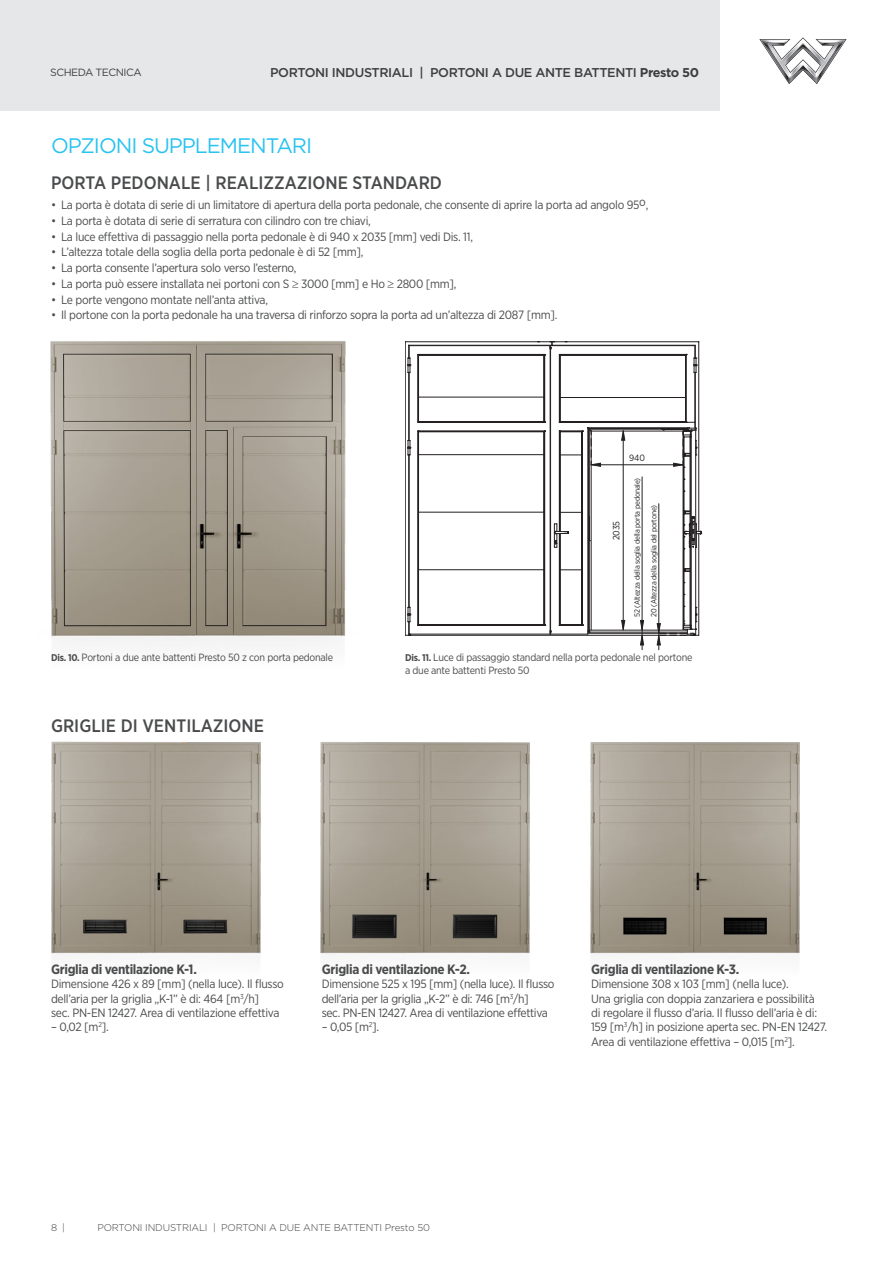
<style>
.page{position:relative;width:893px;height:1263px;background:#fff}
.page>*{position:absolute;margin:0;border:0;box-sizing:border-box;transform-origin:0 0}
.Page_header{font:21px "Gotham";letter-spacing:-.05em;color:#29c3f0}
.t1{font:500 18px "Gotham Narrow";color:#4a4b4c}
.t2{font:700 13.5px "Gotham Narrow";letter-spacing:-.025em;color:#4a4b4c}
.t3{font:500 12.75px "Gotham";letter-spacing:-.03em;color:#3e3e3f}
.t4{font:12px/14.4px "Gotham Narrow";letter-spacing:-.025em;color:#4a4b4c}
.t5{font:10.5px/12.8px "Gotham Narrow";letter-spacing:-.025em;color:#4a4b4c}
.t6{font:10.5px "Gotham";letter-spacing:-.045em;color:#3e3e3f}
.t7{font:300 9.75px "Gotham";letter-spacing:-.015em;color:#3e3e3f}
.t8{font:9.15px "Gotham Narrow";letter-spacing:-.015em;color:#231f20}
.t9{font:7.65px/16.5px "Gotham Narrow";letter-spacing:-.025em;color:#231f20}
.s1{font-weight:700}
.s2{font-weight:700;font-size:9.75px}
</style>
<div class="page">
<div style="left:0;top:0;width:721px;height:111px;background:#e6e7e9"></div>
<svg style="left:759px;top:37px;width:88px;height:47px"></svg>
<img style="left:50px;top:341px;width:296px;height:307px">
<svg style="left:640px;top:620px;width:4px;height:26px"></svg>
<svg style="left:621px;top:620px;width:4px;height:10px"></svg>
<svg style="left:621px;top:430px;width:4px;height:11px"></svg>
<hr style="left:418px;top:512px;width:126px;height:1px;background:#231f20">
<hr style="left:409px;top:372px;width:1px;height:68px;background:#231f20">
<hr style="left:409px;top:455px;width:1px;height:152px;background:#231f20">
<hr style="left:409px;top:634px;width:141px;height:1px;background:#231f20">
<hr style="left:544px;top:355px;width:1px;height:67px;background:#231f20">
<hr style="left:544px;top:431px;width:1px;height:194px;background:#231f20">
<hr style="left:418px;top:454px;width:126px;height:1px;background:#231f20">
<hr style="left:418px;top:569px;width:126px;height:1px;background:#231f20">
<hr style="left:418px;top:625px;width:127px;height:1px;background:#231f20">
<hr style="left:418px;top:624px;width:126px;height:1px;background:#231f20">
<hr style="left:418px;top:431px;width:126px;height:1px;background:#231f20">
<hr style="left:418px;top:422px;width:127px;height:1px;background:#231f20">
<hr style="left:418px;top:421px;width:126px;height:1px;background:#231f20">
<hr style="left:418px;top:354px;width:127px;height:1px;background:#231f20">
<hr style="left:418px;top:355px;width:126px;height:1px;background:#231f20">
<hr style="left:418px;top:397px;width:126px;height:1px;background:#231f20">
<hr style="left:418px;top:431px;width:1px;height:194px;background:#231f20">
<hr style="left:418px;top:355px;width:1px;height:67px;background:#231f20">
<hr style="left:686px;top:354px;width:1px;height:68px;background:#231f20">
<hr style="left:685px;top:355px;width:1px;height:67px;background:#231f20">
<hr style="left:560px;top:355px;width:1px;height:67px;background:#231f20">
<hr style="left:559px;top:355px;width:1px;height:67px;background:#231f20">
<hr style="left:560px;top:533px;width:1px;height:92px;background:#231f20">
<hr style="left:560px;top:432px;width:1px;height:99px;background:#231f20">
<hr style="left:559px;top:533px;width:1px;height:92px;background:#231f20">
<hr style="left:559px;top:431px;width:1px;height:100px;background:#231f20">
<hr style="left:560px;top:397px;width:125px;height:1px;background:#231f20">
<svg style="left:561px;top:512px;width:20px;height:1px"></svg>
<svg style="left:561px;top:569px;width:20px;height:1px"></svg>
<hr style="left:559px;top:422px;width:127px;height:1px;background:#231f20">
<hr style="left:560px;top:421px;width:125px;height:1px;background:#231f20">
<hr style="left:559px;top:354px;width:127px;height:1px;background:#231f20">
<hr style="left:560px;top:355px;width:126px;height:1px;background:#231f20">
<hr style="left:581px;top:432px;width:1px;height:193px;background:#231f20">
<hr style="left:582px;top:431px;width:1px;height:194px;background:#231f20">
<hr style="left:550px;top:346px;width:1px;height:288px;background:#231f20">
<hr style="left:551px;top:634px;width:37px;height:1px;background:#231f20">
<hr style="left:589px;top:429px;width:1px;height:201px;background:#231f20">
<hr style="left:588px;top:428px;width:1px;height:203px;background:#231f20">
<hr style="left:591px;top:431px;width:1px;height:199px;background:#231f20">
<hr style="left:588px;top:427px;width:101px;height:1px;background:#231f20">
<hr style="left:589px;top:429px;width:98px;height:1px;background:#231f20">
<hr style="left:589px;top:428px;width:98px;height:1px;background:#231f20">
<hr style="left:591px;top:431px;width:92px;height:1px;background:#231f20">
<svg style="left:559px;top:624px;width:31px;height:11px"></svg>
<hr style="left:589px;top:630px;width:98px;height:1px;background:#231f20">
<hr style="left:589px;top:632px;width:98px;height:1px;background:#231f20">
<svg style="left:554px;top:524px;width:15px;height:24px"></svg>
<hr style="left:698px;top:342px;width:1px;height:189px;background:#231f20">
<hr style="left:695px;top:372px;width:1px;height:56px;background:#231f20">
<hr style="left:552px;top:341px;width:147px;height:1px;background:#231f20">
<hr style="left:552px;top:345px;width:143px;height:1px;background:#231f20">
<hr style="left:405px;top:342px;width:1px;height:293px;background:#231f20">
<hr style="left:408px;top:455px;width:1px;height:152px;background:#231f20">
<hr style="left:408px;top:372px;width:1px;height:68px;background:#231f20">
<hr style="left:405px;top:341px;width:147px;height:1px;background:#231f20">
<hr style="left:409px;top:345px;width:143px;height:1px;background:#231f20">
<svg style="left:408px;top:440px;width:3px;height:16px"></svg>
<svg style="left:694px;top:341px;width:6px;height:32px"></svg>
<svg style="left:405px;top:341px;width:6px;height:32px"></svg>
<svg style="left:538px;top:341px;width:29px;height:15px"></svg>
<svg style="left:405px;top:607px;width:6px;height:29px"></svg>
<svg style="left:544px;top:624px;width:7px;height:11px"></svg>
<hr style="left:588px;top:633px;width:99px;height:1px;background:#231f20">
<hr style="left:410px;top:635px;width:284px;height:1px;background:#231f20">
<hr style="left:623px;top:433px;width:1px;height:195px;background:#231f20">
<hr style="left:591px;top:464px;width:92px;height:1px;background:#231f20">
<svg style="left:559px;top:427px;width:42px;height:40px"></svg>
<hr style="left:658px;top:504px;width:1px;height:146px;background:#231f20">
<svg style="left:657px;top:421px;width:45px;height:225px"></svg>
<hr style="left:642px;top:477px;width:1px;height:173px;background:#231f20">
<img style="left:51px;top:741px;width:210px;height:216px">
<img style="left:320px;top:742px;width:210px;height:215px">
<img style="left:590px;top:742px;width:210px;height:215px">
<p class="t6" style="left:50px;top:66px;width:93px">SCHEDA TECNICA</p>
<p class="t3" style="left:270px;top:65px;width:430px">PORTONI INDUSTRIALI | PORTONI A DUE ANTE BATTENTI <span class="s1">Presto 50</span></p>
<p class="Page_header" style="left:51px;top:132px;width:263px">OPZIONI SUPPLEMENTARI</p>
<p class="t1" style="left:51px;top:171px;width:392px">PORTA PEDONALE | REALIZZAZIONE STANDARD</p>
<p class="t4" style="left:51px;top:198px;width:599px">• La porta è dotata di serie di un limitatore di apertura della porta pedonale, che consente di aprire la porta ad angolo 95o,</p>
<p class="t4" style="left:51px;top:213px;width:321px">• La porta è dotata di serie di serratura con cilindro con tre chiavi,</p>
<p class="t4" style="left:51px;top:229px;width:423px">• La luce effettiva di passaggio nella porta pedonale è di 940 x 2035 [mm] vedi Dis. 11,</p>
<p class="t4" style="left:51px;top:245px;width:314px">• L’altezza totale della soglia della porta pedonale è di 52 [mm],</p>
<p class="t4" style="left:51px;top:261px;width:247px">• La porta consente l’apertura solo verso l’esterno,</p>
<p class="t4" style="left:51px;top:276px;width:407px">• La porta può essere installata nei portoni con S ≥ 3000 [mm] e Ho ≥ 2800 [mm],</p>
<p class="t4" style="left:51px;top:292px;width:219px">• Le porte vengono montate nell’anta attiva,</p>
<p class="t4" style="left:51px;top:308px;width:508px">• Il portone con la porta pedonale ha una traversa di rinforzo sopra la porta ad un’altezza di 2087 [mm].</p>
<p class="t8" style="left:611px;top:540px;width:21px;rotate:-90deg">2035</p>
<p class="t8" style="left:629px;top:452px;width:17px">940</p>
<p class="t9" style="left:629px;top:617px;width:141px;rotate:-90deg">52 (Altezza della soglia della porta pedonale)<br>20 (Altezza della soglia del portone)</p>
<p class="t5" style="left:51px;top:651px;width:284px"><span class="s2">Dis. 10.</span> Portoni a due ante battenti Presto 50 z con porta pedonale</p>
<p class="t5" style="left:405px;top:651px;width:289px"><span class="s2">Dis. 11.</span> Luce di passaggio standard nella porta pedonale nel portone a due ante battenti Presto 50</p>
<p class="t1" style="left:51px;top:714px;width:214px">GRIGLIE DI VENTILAZIONE</p>
<p class="t2" style="left:51px;top:960px;width:147px">Griglia di ventilazione K-1.</p>
<p class="t4" style="left:51px;top:976px;width:234px">Dimensione 426 x 89 [mm] (nella luce). Il flusso dell’aria per la griglia „K-1” è di: 464 [m<sup>3</sup>/h]<br>sec. PN-EN 12427. Area di ventilazione effettiva</p>
<p class="t4" style="left:51px;top:1020px;width:59px">– 0,02 [m<sup>2</sup>].</p>
<p class="t2" style="left:322px;top:960px;width:150px">Griglia di ventilazione K-2.</p>
<p class="t4" style="left:322px;top:976px;width:234px">Dimensione 525 x 195 [mm] (nella luce). Il flusso dell’aria per la griglia „K-2” è di: 746 [m<sup>3</sup>/h]<br>sec. PN-EN 12427. Area di ventilazione effettiva</p>
<p class="t4" style="left:322px;top:1020px;width:59px">– 0,05 [m<sup>2</sup>].</p>
<p class="t2" style="left:591px;top:960px;width:150px">Griglia di ventilazione K-3.</p>
<p class="t4" style="left:591px;top:976px;width:238px">Dimensione 308 x 103 [mm] (nella luce).<br>Una griglia con doppia zanzariera e possibilità<br>di regolare il flusso d’aria. Il flusso dell’aria è di:<br>159 [m<sup>3</sup>/h] in posizione aperta sec. PN-EN 12427.<br>Area di ventilazione effettiva – 0,015 [m<sup>2</sup>].</p>
<p class="t7" style="left:51px;top:1221px;width:16px">8 |</p>
<p class="t7" style="left:97px;top:1221px;width:334px">PORTONI INDUSTRIALI | PORTONI A DUE ANTE BATTENTI Presto 50</p>
</div>
